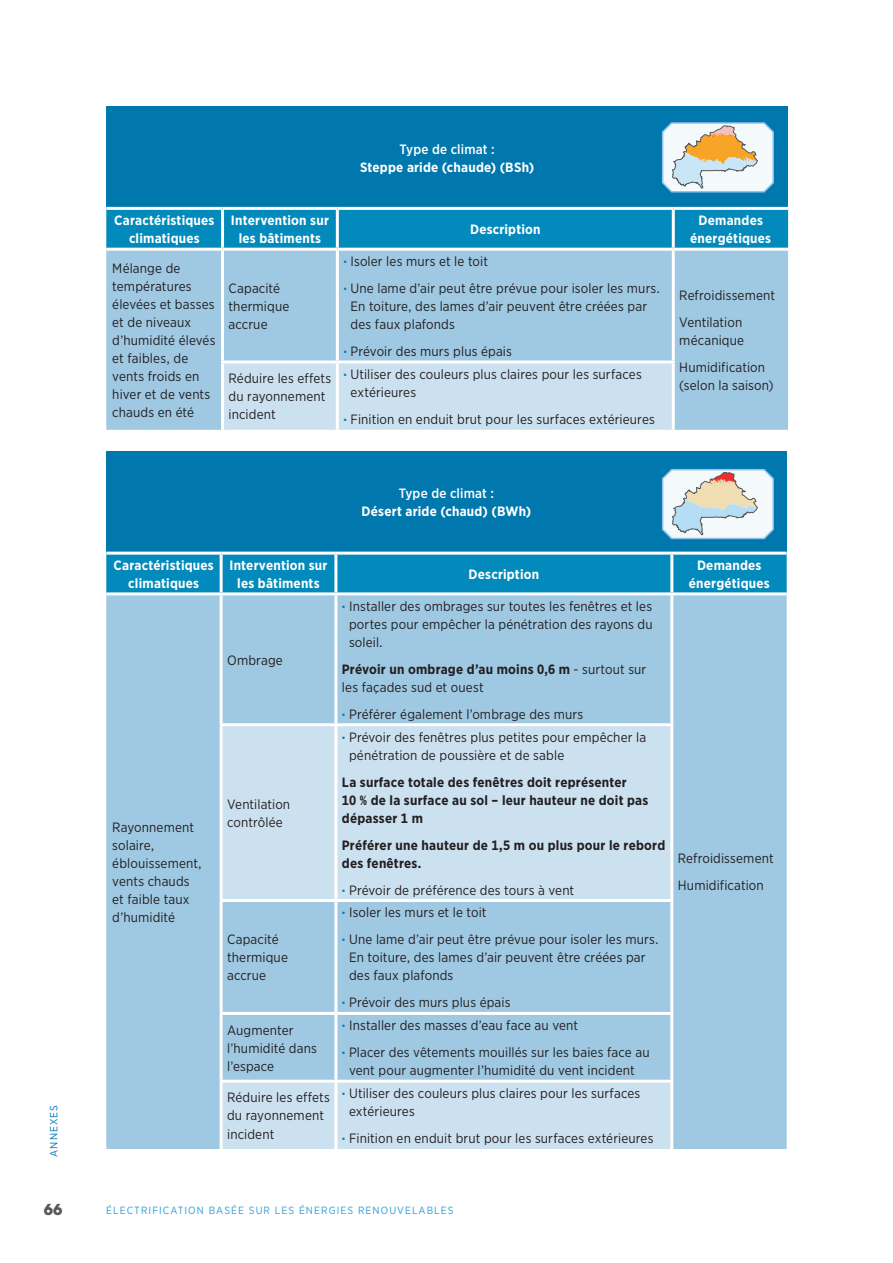
<style>
.page{position:relative;width:893px;height:1263px;background:#fff}
.page>*{position:absolute;margin:0;border:0;box-sizing:border-box;transform-origin:0 0}
.t1{font:700 15px "ITC Avant Garde Std";color:#57585a}
.Tables_Text{font:13.5px/18px "Gotham Narrow";letter-spacing:.01em;color:#231f20}
.Tables_Head_W{font:700 13.5px/18px "Gotham Narrow";letter-spacing:.015em;color:#fff;text-align:center}
.Tables_Text-2{font:700 13.5px/18px "Gotham Narrow";letter-spacing:.015em;color:#231f20}
.t2{font:10.5px "Gotham Narrow";letter-spacing:.1em;color:#329dd7}
.t3{font:10.5px "Gotham Narrow";letter-spacing:.1em;color:#0078ae}
.s1{font-weight:500}
.s2{font-weight:700;color:#0078ae}
.s3{font-weight:700}
</style>
<div class="page">
<div style="left:106px;top:451px;width:681px;height:102px;background:#0078ae"></div>
<div style="left:106px;top:555px;width:681px;height:37px;background:#018abb"></div>
<div style="left:106px;top:595px;width:681px;height:554px;background:#9fc8e2"></div>
<svg style="left:223px;top:726px;width:447px;height:423px;background:#b9d6ea"></svg>
<hr style="left:220px;top:723px;width:116px;height:3px;background:#fff">
<hr style="left:220px;top:899px;width:116px;height:3px;background:#fff">
<hr style="left:220px;top:1012px;width:116px;height:3px;background:#fff">
<hr style="left:220px;top:1080px;width:116px;height:3px;background:#fff">
<hr style="left:336px;top:723px;width:337px;height:3px;background:#fff">
<hr style="left:334px;top:595px;width:3px;height:128px;background:#fff">
<hr style="left:334px;top:726px;width:3px;height:173px;background:#fff">
<hr style="left:334px;top:902px;width:3px;height:110px;background:#fff">
<hr style="left:334px;top:1015px;width:3px;height:65px;background:#fff">
<hr style="left:334px;top:1083px;width:3px;height:66px;background:#fff">
<hr style="left:336px;top:899px;width:337px;height:3px;background:#fff">
<hr style="left:106px;top:552px;width:115px;height:3px;background:#fff">
<hr style="left:221px;top:552px;width:115px;height:3px;background:#fff">
<hr style="left:220px;top:555px;width:3px;height:37px;background:#fff">
<hr style="left:336px;top:552px;width:336px;height:3px;background:#fff">
<hr style="left:334px;top:555px;width:3px;height:37px;background:#fff">
<hr style="left:672px;top:552px;width:115px;height:3px;background:#fff">
<hr style="left:670px;top:555px;width:3px;height:37px;background:#fff">
<hr style="left:220px;top:595px;width:3px;height:128px;background:#fff">
<hr style="left:220px;top:726px;width:3px;height:173px;background:#fff">
<hr style="left:220px;top:902px;width:3px;height:110px;background:#fff">
<hr style="left:220px;top:1015px;width:3px;height:65px;background:#fff">
<hr style="left:220px;top:1083px;width:3px;height:66px;background:#fff">
<hr style="left:670px;top:595px;width:3px;height:128px;background:#fff">
<hr style="left:670px;top:726px;width:3px;height:173px;background:#fff">
<hr style="left:670px;top:902px;width:3px;height:110px;background:#fff">
<hr style="left:670px;top:1015px;width:3px;height:65px;background:#fff">
<hr style="left:670px;top:1083px;width:3px;height:66px;background:#fff">
<hr style="left:336px;top:1012px;width:337px;height:3px;background:#fff">
<hr style="left:336px;top:1080px;width:337px;height:3px;background:#fff">
<div style="left:106px;top:106px;width:682px;height:102px;background:#0078ae"></div>
<div style="left:106px;top:210px;width:682px;height:38px;background:#018abb"></div>
<div style="left:106px;top:251px;width:682px;height:179px;background:#9fc8e2"></div>
<div style="left:224px;top:363px;width:448px;height:67px;background:#cce1f0"></div>
<hr style="left:221px;top:360px;width:116px;height:3px;background:#fff">
<hr style="left:337px;top:360px;width:338px;height:3px;background:#fff">
<hr style="left:336px;top:251px;width:3px;height:109px;background:#fff">
<hr style="left:336px;top:363px;width:3px;height:67px;background:#fff">
<hr style="left:106px;top:207px;width:117px;height:3px;background:#fff">
<hr style="left:223px;top:207px;width:114px;height:3px;background:#fff">
<hr style="left:221px;top:210px;width:3px;height:38px;background:#fff">
<hr style="left:337px;top:207px;width:336px;height:3px;background:#fff">
<hr style="left:336px;top:210px;width:3px;height:38px;background:#fff">
<hr style="left:673px;top:207px;width:115px;height:3px;background:#fff">
<hr style="left:672px;top:210px;width:3px;height:38px;background:#fff">
<hr style="left:221px;top:251px;width:3px;height:109px;background:#fff">
<hr style="left:221px;top:363px;width:3px;height:67px;background:#fff">
<hr style="left:672px;top:251px;width:3px;height:109px;background:#fff">
<hr style="left:672px;top:363px;width:3px;height:67px;background:#fff">
<svg style="left:661px;top:469px;width:113px;height:71px;background:#d4dee1"></svg>
<svg style="left:661px;top:122px;width:113px;height:71px;background:#d7d9ce"></svg>
<p class="Tables_Head_W" style="left:360px;top:140px;width:176px"><span class="s1">Type de climat :<br></span>Steppe aride (chaude) (BSh)</p>
<p class="Tables_Head_W" style="left:114px;top:211px;width:102px">Caractéristiques climatiques</p>
<p class="Tables_Head_W" style="left:231px;top:211px;width:100px">Intervention sur les bâtiments</p>
<p class="Tables_Head_W" style="left:470px;top:220px;width:72px">Description</p>
<p class="Tables_Head_W" style="left:690px;top:211px;width:82px">Demandes énergétiques</p>
<p class="Tables_Text" style="left:112px;top:259px;width:105px">Mélange de températures élevées et basses et de niveaux d’humidité élevés et faibles, de vents froids en hiver et de vents chauds en été</p>
<p class="Tables_Text" style="left:343px;top:252px;width:146px"><span class="s2">·</span> Isoler les murs et le toit</p>
<p class="Tables_Text" style="left:350px;top:279px;width:311px;text-indent:-7px"><span class="s2">·</span> Une lame d’air peut être prévue pour isoler les murs.<br>En toiture, des lames d’air peuvent être créées par des faux plafonds</p>
<p class="Tables_Text" style="left:343px;top:342px;width:170px"><span class="s2">·</span> Prévoir des murs plus épais</p>
<p class="Tables_Text" style="left:229px;top:279px;width:62px">Capacité thermique accrue</p>
<p class="Tables_Text" style="left:679px;top:286px;width:97px">Refroidissement</p>
<p class="Tables_Text" style="left:679px;top:313px;width:66px">Ventilation mécanique</p>
<p class="Tables_Text" style="left:679px;top:358px;width:96px">Humidification (selon la saison)</p>
<p class="Tables_Text" style="left:229px;top:369px;width:104px">Réduire les effets du rayonnement incident</p>
<p class="Tables_Text" style="left:350px;top:365px;width:293px;text-indent:-7px"><span class="s2">·</span> Utiliser des couleurs plus claires pour les surfaces extérieures</p>
<p class="Tables_Text" style="left:343px;top:410px;width:313px"><span class="s2">·</span> Finition en enduit brut pour les surfaces extérieures</p>
<p class="Tables_Head_W" style="left:362px;top:485px;width:171px"><span class="s1">Type de climat :<br></span>Désert aride (chaud) (BWh)</p>
<p class="Tables_Head_W" style="left:114px;top:556px;width:102px">Caractéristiques climatiques</p>
<p class="Tables_Head_W" style="left:229px;top:556px;width:100px">Intervention sur les bâtiments</p>
<p class="Tables_Head_W" style="left:469px;top:565px;width:72px">Description</p>
<p class="Tables_Head_W" style="left:689px;top:556px;width:82px">Demandes énergétiques</p>
<p class="t3" style="left:47px;top:1157px;width:53px;rotate:-90deg">ANNEXES</p>
<p class="Tables_Text" style="left:112px;top:818px;width:91px">Rayonnement solaire, éblouissement, vents chauds et faible taux d’humidité</p>
<p class="Tables_Text" style="left:227px;top:651px;width:57px">Ombrage</p>
<p class="Tables_Text" style="left:227px;top:795px;width:65px">Ventilation contrôlée</p>
<p class="Tables_Text" style="left:227px;top:930px;width:62px">Capacité thermique accrue</p>
<p class="Tables_Text" style="left:349px;top:597px;width:305px;text-align:justify;text-indent:-7px"><span class="s2">·</span> Installer des ombrages sur toutes les fenêtres et les portes pour empêcher la pénétration des rayons du soleil.</p>
<p class="Tables_Text" style="left:342px;top:660px;width:306px"><span class="s3">Prévoir un ombrage d’au moins 0,6 m</span> - surtout sur les façades sud et ouest</p>
<p class="Tables_Text" style="left:342px;top:705px;width:243px"><span class="s2">·</span> Préférer également l’ombrage des murs</p>
<p class="Tables_Text" style="left:349px;top:727px;width:299px;text-indent:-7px"><span class="s2">·</span> Prévoir des fenêtres plus petites pour empêcher la pénétration de poussière et de sable</p>
<p class="Tables_Text-2" style="left:342px;top:773px;width:308px">La surface totale des fenêtres doit représenter<br>10 % de la surface au sol – leur hauteur ne doit pas dépasser 1 m</p>
<p class="Tables_Text-2" style="left:342px;top:836px;width:325px">Préférer une hauteur de 1,5 m ou plus pour le rebord des fenêtres.</p>
<p class="Tables_Text" style="left:342px;top:880px;width:234px"><span class="s2">·</span> Prévoir de préférence des tours à vent</p>
<p class="Tables_Text" style="left:342px;top:903px;width:146px"><span class="s2">·</span> Isoler les murs et le toit</p>
<p class="Tables_Text" style="left:349px;top:930px;width:311px;text-indent:-7px"><span class="s2">·</span> Une lame d’air peut être prévue pour isoler les murs.<br>En toiture, des lames d’air peuvent être créées par des faux plafonds</p>
<p class="Tables_Text" style="left:342px;top:993px;width:170px"><span class="s2">·</span> Prévoir des murs plus épais</p>
<p class="Tables_Text" style="left:227px;top:1021px;width:91px">Augmenter l’humidité dans l’espace</p>
<p class="Tables_Text" style="left:342px;top:1016px;width:238px"><span class="s2">·</span> Installer des masses d’eau face au vent</p>
<p class="Tables_Text" style="left:342px;top:1043px;width:309px;text-align:center"><span class="s2">·</span> Placer des vêtements mouillés sur les baies face au vent pour augmenter l’humidité du vent incident</p>
<p class="Tables_Text" style="left:227px;top:1088px;width:104px">Réduire les effets du rayonnement incident</p>
<p class="Tables_Text" style="left:349px;top:1084px;width:293px;text-indent:-7px"><span class="s2">·</span> Utiliser des couleurs plus claires pour les surfaces extérieures</p>
<p class="Tables_Text" style="left:342px;top:1129px;width:313px"><span class="s2">·</span> Finition en enduit brut pour les surfaces extérieures</p>
<p class="Tables_Text" style="left:678px;top:849px;width:97px">Refroidissement</p>
<p class="Tables_Text" style="left:678px;top:876px;width:87px">Humidification</p>
<p class="t1" style="left:44px;top:1200px;width:20px">66</p>
<p class="t2" style="left:106px;top:1203px;width:349px">ÉLECTRIFICATION BASÉE SUR LES ÉNERGIES RENOUVELABLES</p>
</div>
